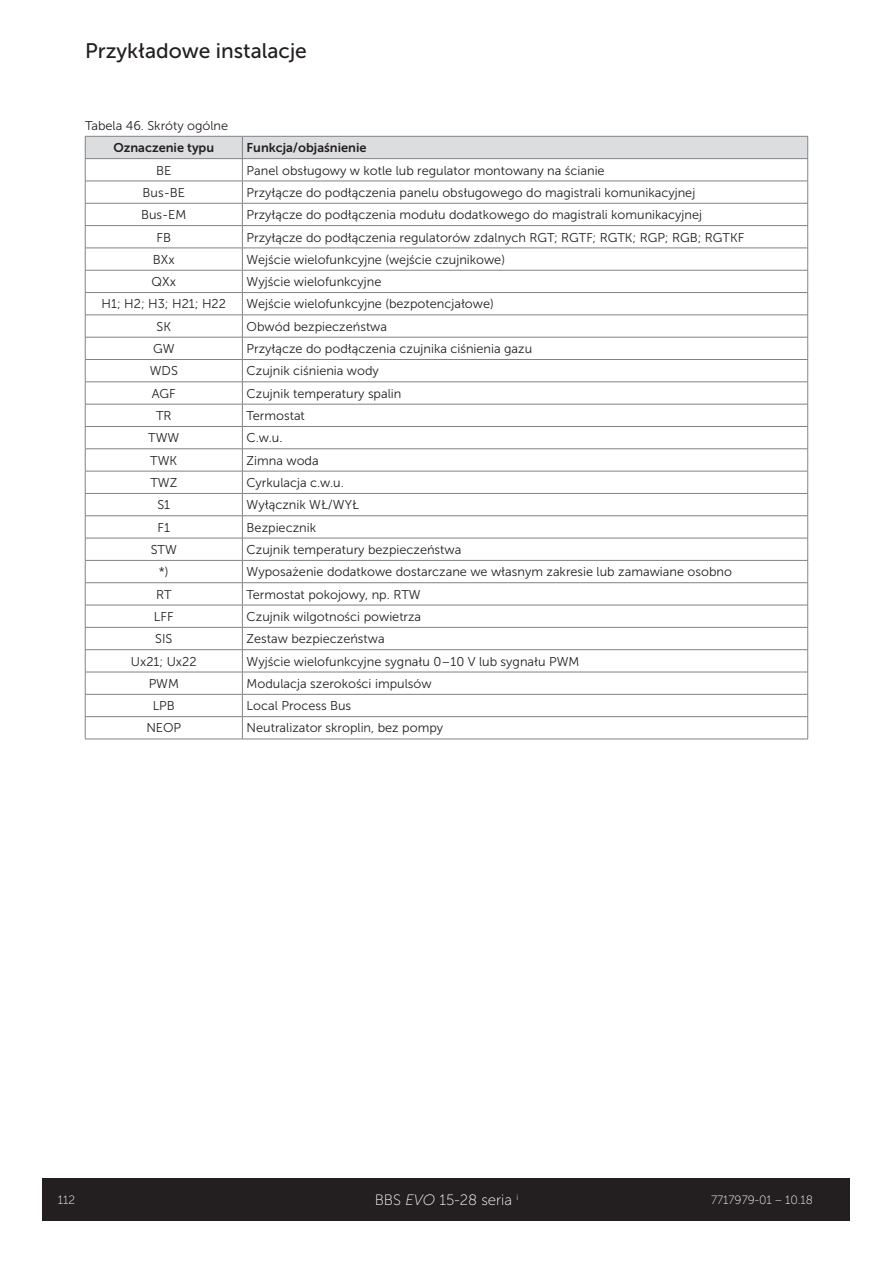
<style>
.page{position:relative;width:893px;height:1263px;background:#fff}
.page>*{position:absolute;margin:0;border:0;box-sizing:border-box;transform-origin:0 0}
.t1{font:21px "Museo Sans 500";color:#231f20}
.t2{font:15px "Museo Sans 100";color:#fff}
.t3{font:12.75px "Museo Sans 300";color:#231f20}
.t4{font:12.75px "Museo Sans 700";color:#231f20}
.t5{font:12px "Museo Sans 100";color:#fff}
.s1{font-style:italic}
</style>
<div class="page">
<div style="left:43px;top:1178px;width:807px;height:42px;background:#231f20"></div>
<svg style="left:85px;top:136px;width:723px;height:603px"></svg>
<hr style="left:85px;top:739px;width:157px;height:1px;background:#808285">
<hr style="left:242px;top:739px;width:566px;height:1px;background:#808285">
<h1 class="t1" style="left:85px;top:40px;width:223px">Przykładowe instalacje</h1>
<p class="t3" style="left:85px;top:119px;width:145px">Tabela 46. Skróty ogólne</p>
<p class="t4" style="left:113px;top:141px;width:102px">Oznaczenie typu</p>
<p class="t4" style="left:247px;top:141px;width:121px">Funkcja/objaśnienie</p>
<p class="t3" style="left:156px;top:163px;width:17px">BE</p>
<p class="t3" style="left:247px;top:163px;width:360px">Panel obsługowy w kotle lub regulator montowany na ścianie</p>
<p class="t3" style="left:143px;top:186px;width:44px">Bus-BE</p>
<p class="t3" style="left:247px;top:186px;width:450px">Przyłącze do podłączenia panelu obsługowego do magistrali komunikacyjnej</p>
<p class="t3" style="left:141px;top:208px;width:47px">Bus-EM</p>
<p class="t3" style="left:247px;top:208px;width:457px">Przyłącze do podłączenia modułu dodatkowego do magistrali komunikacyjnej</p>
<p class="t3" style="left:157px;top:230px;width:16px">FB</p>
<p class="t3" style="left:247px;top:230px;width:499px">Przyłącze do podłączenia regulatorów zdalnych RGT; RGTF; RGTK; RGP; RGB; RGTKF</p>
<p class="t3" style="left:153px;top:253px;width:23px">BXx</p>
<p class="t3" style="left:247px;top:253px;width:260px">Wejście wielofunkcyjne (wejście czujnikowe)</p>
<p class="t3" style="left:152px;top:275px;width:26px">QXx</p>
<p class="t3" style="left:247px;top:275px;width:136px">Wyjście wielofunkcyjne</p>
<p class="t3" style="left:102px;top:297px;width:126px">H1; H2; H3; H21; H22</p>
<p class="t3" style="left:247px;top:297px;width:249px">Wejście wielofunkcyjne (bezpotencjałowe)</p>
<p class="t3" style="left:157px;top:319px;width:16px">SK</p>
<p class="t3" style="left:247px;top:319px;width:142px">Obwód bezpieczeństwa</p>
<p class="t3" style="left:153px;top:342px;width:23px">GW</p>
<p class="t3" style="left:247px;top:342px;width:287px">Przyłącze do podłączenia czujnika ciśnienia gazu</p>
<p class="t3" style="left:150px;top:364px;width:30px">WDS</p>
<p class="t3" style="left:247px;top:364px;width:134px">Czujnik ciśnienia wody</p>
<p class="t3" style="left:152px;top:386px;width:26px">AGF</p>
<p class="t3" style="left:247px;top:386px;width:156px">Czujnik temperatury spalin</p>
<p class="t3" style="left:156px;top:409px;width:17px">TR</p>
<p class="t3" style="left:247px;top:409px;width:60px">Termostat</p>
<p class="t3" style="left:148px;top:431px;width:33px">TWW</p>
<p class="t3" style="left:247px;top:431px;width:37px">C.w.u.</p>
<p class="t3" style="left:150px;top:453px;width:28px">TWK</p>
<p class="t3" style="left:247px;top:453px;width:74px">Zimna woda</p>
<p class="t3" style="left:150px;top:476px;width:28px">TWZ</p>
<p class="t3" style="left:247px;top:476px;width:99px">Cyrkulacja c.w.u.</p>
<p class="t3" style="left:157px;top:498px;width:14px">S1</p>
<p class="t3" style="left:247px;top:498px;width:114px">Wyłącznik WŁ/WYŁ</p>
<p class="t3" style="left:158px;top:520px;width:14px">F1</p>
<p class="t3" style="left:247px;top:520px;width:71px">Bezpiecznik</p>
<p class="t3" style="left:151px;top:543px;width:28px">STW</p>
<p class="t3" style="left:247px;top:543px;width:216px">Czujnik temperatury bezpieczeństwa</p>
<p class="t3" style="left:159px;top:565px;width:11px">*)</p>
<p class="t3" style="left:247px;top:565px;width:487px">Wyposażenie dodatkowe dostarczane we własnym zakresie lub zamawiane osobno</p>
<p class="t3" style="left:156px;top:587px;width:17px">RT</p>
<p class="t3" style="left:247px;top:587px;width:176px">Termostat pokojowy, np. RTW</p>
<p class="t3" style="left:154px;top:610px;width:21px">LFF</p>
<p class="t3" style="left:247px;top:610px;width:176px">Czujnik wilgotności powietrza</p>
<p class="t3" style="left:155px;top:632px;width:19px">SIS</p>
<p class="t3" style="left:247px;top:632px;width:140px">Zestaw bezpieczeństwa</p>
<p class="t3" style="left:131px;top:654px;width:67px">Ux21; Ux22</p>
<p class="t3" style="left:247px;top:654px;width:334px">Wyjście wielofunkcyjne sygnału 0–10 V lub sygnału PWM</p>
<p class="t3" style="left:149px;top:676px;width:32px">PWM</p>
<p class="t3" style="left:247px;top:676px;width:186px">Modulacja szerokości impulsów</p>
<p class="t3" style="left:153px;top:699px;width:24px">LPB</p>
<p class="t3" style="left:247px;top:699px;width:106px">Local Process Bus</p>
<p class="t3" style="left:146px;top:721px;width:36px">NEOP</p>
<p class="t3" style="left:247px;top:721px;width:198px">Neutralizator skroplin, bez pompy</p>
<p class="t5" style="left:58px;top:1193px;width:19px">112</p>
<p class="t2" style="left:375px;top:1192px;width:145px">BBS <span class="s1">EVO</span> 15-28 seria <sup>i</sup></p>
<p class="t5" style="left:711px;top:1193px;width:103px">7717979-01 – 10.18</p>
</div>
